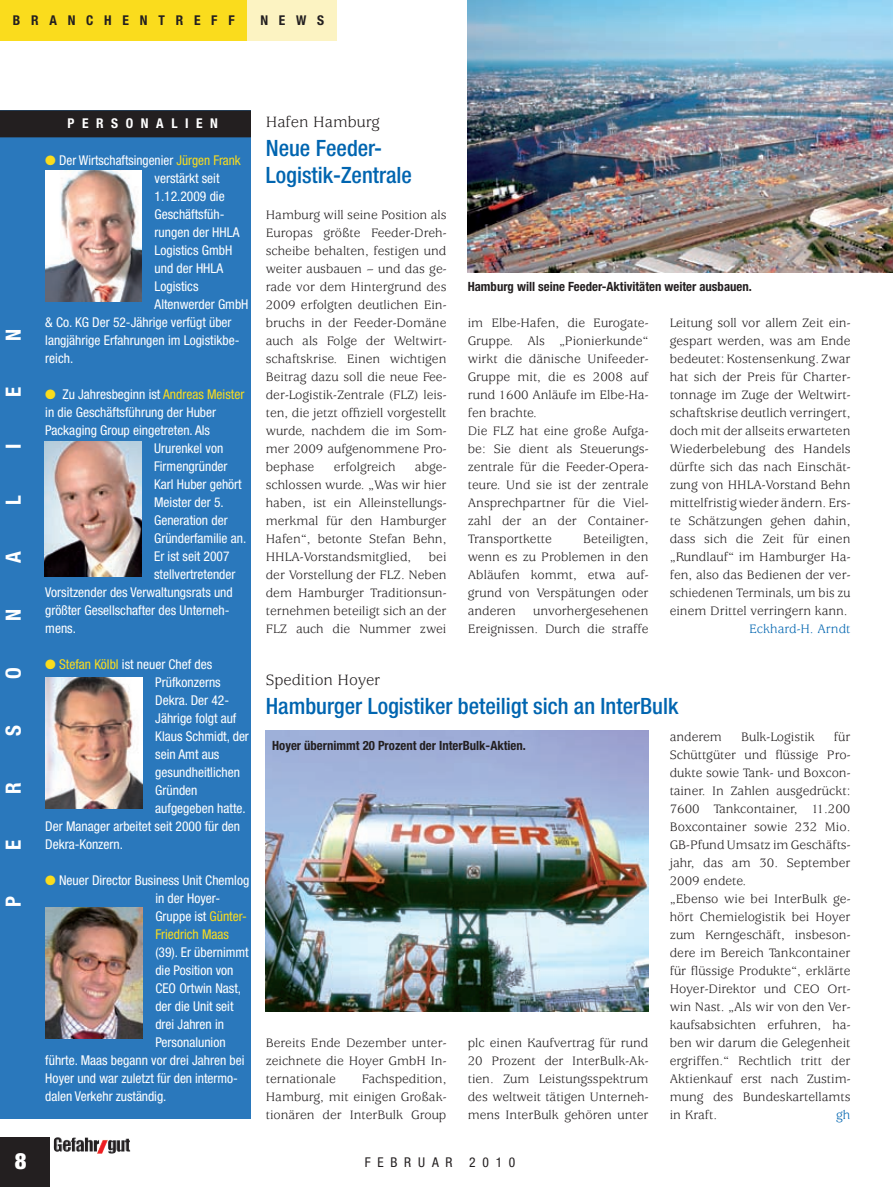
<style>
.page{position:relative;width:893px;height:1187px;background:#fff}
.page>*{position:absolute;margin:0;border:0;box-sizing:border-box;transform-origin:0 0}
.t1{font:500 condensed 22.5px/27px "Helvetica Neue LT Std";color:#0165b0}
.t2{font:700 condensed 21px "Helvetica Neue LT Std";color:#fff}
.t3{font:16.5px "Usherwood Std";color:#231f20}
.t4{font:13.5px/18px "Usherwood Std";color:#231f20;text-align:justify}
.t5{font:condensed 13.5px/18px "Helvetica Neue LT Std";color:#fff}
.t6{font:700 condensed 13.5px "Helvetica Neue LT Std";letter-spacing:.8em;color:#231f20}
.t7{font:13.5px "Usherwood Std";color:#0165b0}
.t8{font:condensed 13.5px "Helvetica Neue LT Std";letter-spacing:.5em;color:#231f20}
.t9{font:700 condensed 13.5px "Helvetica Neue LT Std";color:#fff}
.t10{font:700 condensed 12.75px "Helvetica Neue LT Std";color:#231f20}
.s1{color:#fadc1d}
</style>
<div class="page">
<div style="left:0;top:1137px;width:50px;height:49px;background:#231f20"></div>
<img style="left:54px;top:1137px;width:76px;height:16px">
<div style="left:0;top:0;width:248px;height:40px;background:#fadc1d"></div>
<div style="left:248px;top:0;width:89px;height:40px;background:#fcf3c2"></div>
<div style="left:0;top:111px;width:251px;height:1007px;background:#2a78bc"></div>
<div style="left:0;top:110px;width:251px;height:27px;background:#231f20"></div>
<img style="left:45px;top:441px;width:96px;height:135px">
<img style="left:45px;top:171px;width:97px;height:130px">
<img style="left:46px;top:677px;width:97px;height:131px">
<img style="left:46px;top:907px;width:97px;height:131px">
<img style="left:468px;top:0;width:425px;height:273px">
<img style="left:266px;top:730px;width:382px;height:281px">
<p class="t6" style="left:13px;top:12px;width:223px">BRANCHENTREFF</p>
<p class="t6" style="left:260px;top:12px;width:65px">NEWS</p>
<h2 class="t2" style="left:1px;top:341px;width:14px;rotate:-90deg">N</h2>
<h2 class="t2" style="left:1px;top:397px;width:12px;rotate:-90deg">E</h2>
<h2 class="t2" style="left:1px;top:448px;width:7px;rotate:-90deg">I</h2>
<h2 class="t2" style="left:1px;top:504px;width:11px;rotate:-90deg">L</h2>
<h2 class="t2" style="left:1px;top:562px;width:13px;rotate:-90deg">A</h2>
<h2 class="t2" style="left:1px;top:620px;width:14px;rotate:-90deg">N</h2>
<h2 class="t2" style="left:1px;top:678px;width:12px;rotate:-90deg">O</h2>
<h2 class="t2" style="left:1px;top:735px;width:12px;rotate:-90deg">S</h2>
<h2 class="t2" style="left:1px;top:793px;width:13px;rotate:-90deg">R</h2>
<h2 class="t2" style="left:1px;top:850px;width:12px;rotate:-90deg">E</h2>
<h2 class="t2" style="left:1px;top:907px;width:12px;rotate:-90deg">P</h2>
<p class="t9" style="left:68px;top:115px;width:28px">P ers</p>
<p class="t9" style="left:126px;top:115px;width:29px">o nalien</p>
<p class="t5" style="left:45px;top:151px;width:197px"><span class="s1">●</span> Der Wirtschaftsingenier <span class="s1">Jürgen Frank</span></p>
<p class="t5" style="left:155px;top:169px;width:66px">verstärkt seit</p>
<p class="t5" style="left:155px;top:187px;width:72px">1.12.2009 die</p>
<p class="t5" style="left:155px;top:205px;width:71px">Geschäftsfüh-</p>
<p class="t5" style="left:155px;top:223px;width:86px">rungen der HHLA</p>
<p class="t5" style="left:155px;top:241px;width:79px">Logistics GmbH</p>
<p class="t5" style="left:155px;top:259px;width:70px">und der HHLA</p>
<p class="t5" style="left:155px;top:277px;width:45px">Logistics</p>
<p class="t5" style="left:155px;top:295px;width:95px">Altenwerder GmbH</p>
<p class="t5" style="left:45px;top:313px;width:188px">&amp; Co. KG Der 52-Jährige verfügt über</p>
<p class="t5" style="left:45px;top:331px;width:196px">langjährige Erfahrungen im Logistikbe-</p>
<p class="t5" style="left:45px;top:349px;width:29px">reich.</p>
<p class="t5" style="left:45px;top:385px;width:201px"><span class="s1">●</span> Zu Jahresbeginn ist <span class="s1">Andreas Meister</span></p>
<p class="t5" style="left:45px;top:403px;width:172px">in die Geschäftsführung der Huber</p>
<p class="t5" style="left:45px;top:421px;width:166px">Packaging Group eingetreten. Als</p>
<p class="t5" style="left:154px;top:439px;width:71px">Ururenkel von</p>
<p class="t5" style="left:154px;top:457px;width:75px">Firmengründer</p>
<p class="t5" style="left:154px;top:475px;width:89px">Karl Huber gehört</p>
<p class="t5" style="left:154px;top:493px;width:71px">Meister der 5.</p>
<p class="t5" style="left:154px;top:511px;width:75px">Generation der</p>
<p class="t5" style="left:154px;top:529px;width:94px">Gründerfamilie an.</p>
<p class="t5" style="left:154px;top:547px;width:77px">Er ist seit 2007</p>
<p class="t5" style="left:154px;top:565px;width:83px">stellvertretender</p>
<p class="t5" style="left:45px;top:583px;width:189px">Vorsitzender des Verwaltungsrats und</p>
<p class="t5" style="left:45px;top:601px;width:186px">größter Gesellschafter des Unterneh-</p>
<p class="t5" style="left:45px;top:619px;width:32px">mens.</p>
<p class="t5" style="left:45px;top:655px;width:169px"><span class="s1">● Stefan Kölbl</span> ist neuer Chef des</p>
<p class="t5" style="left:155px;top:673px;width:67px">Prüfkonzerns</p>
<p class="t5" style="left:155px;top:691px;width:75px">Dekra. Der 42-</p>
<p class="t5" style="left:155px;top:709px;width:83px">Jährige folgt auf</p>
<p class="t5" style="left:155px;top:727px;width:95px">Klaus Schmidt, der</p>
<p class="t5" style="left:155px;top:745px;width:66px">sein Amt aus</p>
<p class="t5" style="left:155px;top:763px;width:86px">gesundheitlichen</p>
<p class="t5" style="left:155px;top:781px;width:44px">Gründen</p>
<p class="t5" style="left:155px;top:799px;width:92px">aufgegeben hatte.</p>
<p class="t5" style="left:45px;top:817px;width:196px">Der Manager arbeitet seit 2000 für den</p>
<p class="t5" style="left:45px;top:835px;width:79px">Dekra-Konzern.</p>
<p class="t5" style="left:155px;top:871px;width:95px;text-indent:-110px"><span class="s1">●</span> Neuer Director Business Unit Chemlog in der Hoyer-<br>Gruppe ist <span class="s1">Günter-<br>Friedrich Maas</span></p>
<p class="t5" style="left:155px;top:943px;width:95px">(39). Er übernimmt</p>
<p class="t5" style="left:155px;top:961px;width:80px">die Position von</p>
<p class="t5" style="left:155px;top:979px;width:87px">CEO Ortwin Nast,</p>
<p class="t5" style="left:155px;top:997px;width:80px">der die Unit seit</p>
<p class="t5" style="left:155px;top:1015px;width:70px">drei Jahren in</p>
<p class="t5" style="left:155px;top:1033px;width:72px">Personalunion</p>
<p class="t5" style="left:45px;top:1051px;width:201px">führte. Maas begann vor drei Jahren bei</p>
<p class="t5" style="left:45px;top:1069px;width:194px">Hoyer und war zuletzt für den intermo-</p>
<p class="t5" style="left:45px;top:1087px;width:123px">dalen Verkehr zuständig.</p>
<p class="t3" style="left:266px;top:112px;width:115px">Hafen Hamburg</p>
<h1 class="t1" style="left:266px;top:134px;width:148px">Neue Feeder-<br>Logistik-Zentrale</h1>
<p class="t4" style="left:266px;top:206px;width:182px">Hamburg will seine Position als Europas größte Feeder-Dreh&shy;scheibe behalten, festigen und weiter ausbauen – und das ge&shy;rade vor dem Hintergrund des 2009 erfolgten deutlichen Ein&shy;bruchs in der Feeder-Domäne auch als Folge der Weltwirt&shy;schaftskrise. Einen wichtigen Beitrag dazu soll die neue Fee&shy;der-Logistik-Zentrale (FLZ) leis&shy;ten, die jetzt offiziell vorgestellt wurde, nachdem die im Som&shy;mer 2009 aufgenommene Pro&shy;bephase</p>
<p class="t4" style="left:266px;top:458px;width:182px;text-indent:149px">abge&shy;schlossen wurde. „Was wir hier haben, ist ein Alleinstellungs&shy;merkmal für den Hamburger Hafen“, betonte Stefan Behn, HHLA-Vorstandsmitglied,</p>
<p class="t4" style="left:334px;top:458px;width:63px">erfolgreich</p>
<p class="t4" style="left:266px;top:548px;width:182px;text-indent:163px">bei der Vorstellung der FLZ. Neben dem Hamburger Traditionsun&shy;ternehmen beteiligt sich an der FLZ auch die Nummer zwei</p>
<p class="t10" style="left:468px;top:279px;width:286px">Hamburg will seine Feeder-Aktivitäten weiter ausbauen.</p>
<p class="t4" style="left:468px;top:314px;width:182px;text-align:left">im Elbe-Hafen, die Eurogate-<br>Gruppe. Als „Pionierkunde“ wirkt die dänische Unifeeder-<br>Gruppe mit, die es 2008 auf rund 1600 Anläufe im Elbe-Ha&shy;fen brachte.<br>Die FLZ hat eine große Aufga&shy;be: Sie dient als Steuerungs&shy;zentrale für die Feeder-Opera&shy;teure. Und sie ist der zentrale<br>Ansprechpartner für die Viel&shy;zahl der an der Container-<br>Transportkette</p>
<p class="t4" style="left:670px;top:314px;width:182px">Leitung soll vor allem Zeit ein&shy;gespart werden, was am Ende bedeutet: Kostensenkung. Zwar hat sich der Preis für Charter&shy;tonnage im Zuge der Weltwirt&shy;schaftskrise deutlich verringert, doch mit der allseits erwarteten Wiederbelebung des Handels dürfte sich das nach Einschät&shy;zung von HHLA-Vorstand Behn mittelfristig wieder ändern. Ers&shy;te Schätzungen gehen dahin, dass sich die Zeit für einen „Rundlauf“ im Hamburger Ha&shy;fen, also das Bedienen der ver&shy;schiedenen Terminals, um bis zu einem Drittel verringern kann.</p>
<p class="t7" style="left:749px;top:621px;width:103px">Eckhard-H. Arndt</p>
<p class="t4" style="left:468px;top:530px;width:182px;text-indent:115px">Beteiligten, wenn es zu Problemen in den Abläufen kommt, etwa auf&shy;grund von Verspätungen oder anderen</p>
<p class="t4" style="left:468px;top:602px;width:182px;text-align:right">unvorhergesehenen<br>Ereignissen. Durch die straffe</p>
<p class="t3" style="left:266px;top:670px;width:116px">Spedition Hoyer</p>
<h1 class="t1" style="left:266px;top:692px;width:414px">Hamburger Logistiker beteiligt sich an InterBulk</h1>
<p class="t4" style="left:670px;top:728px;width:54px">anderem</p>
<p class="t4" style="left:741px;top:728px;width:75px">Bulk-Logistik</p>
<p class="t4" style="left:670px;top:728px;width:182px;text-align:left;text-indent:164px">für<br>Schüttgüter und flüssige Pro&shy;dukte sowie Tank- und Boxcon&shy;tainer. In Zahlen ausgedrückt:<br>7600 Tankcontainer, 11.200<br>Boxcontainer sowie 232 Mio.<br>GB-Pfund Umsatz im Geschäfts&shy;jahr, das am 30. September<br>2009 endete.<br>„Ebenso wie bei InterBulk ge&shy;hört Chemielogistik bei Hoyer zum Kerngeschäft, insbeson&shy;dere im Bereich Tankcontainer für flüssige Produkte“, erklärte<br>Hoyer-Direktor und CEO Ort&shy;win Nast. „Als wir von den Ver&shy;kaufsabsichten erfuhren, ha&shy;ben wir darum die Gelegenheit ergriffen.“ Rechtlich tritt der<br>Aktienkauf erst nach Zustim&shy;mung des Bundeskartellamts in Kraft.</p>
<p class="t10" style="left:272px;top:737px;width:255px">Hoyer übernimmt 20 Prozent der InterBulk-Aktien.</p>
<p class="t4" style="left:266px;top:1034px;width:182px">Bereits Ende Dezember unter&shy;zeichnete die Hoyer GmbH In&shy;ternationale</p>
<p class="t4" style="left:468px;top:1034px;width:182px">plc einen Kaufvertrag für rund 20 Prozent der InterBulk-Ak&shy;tien. Zum Leistungsspektrum des weltweit tätigen Unterneh&shy;mens InterBulk gehören unter</p>
<p class="t4" style="left:266px;top:1070px;width:182px;text-indent:96px">Fachspedition, Hamburg, mit einigen Großak&shy;tionären der InterBulk Group</p>
<p class="t7" style="left:836px;top:1107px;width:16px">gh</p>
<p class="t8" style="left:365px;top:1154px;width:152px">FEBRUAR 2010</p>
</div>
